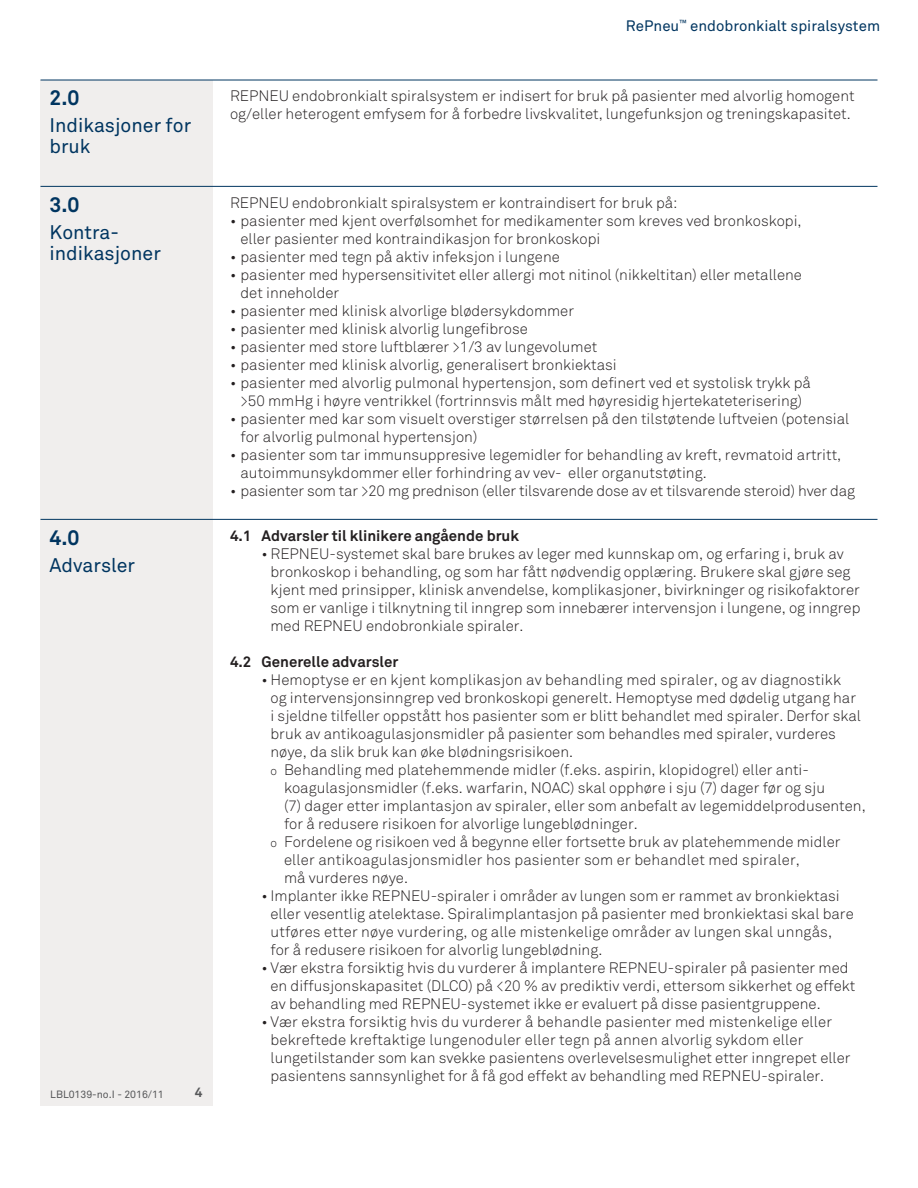
<style>
.page{position:relative;width:918px;height:1188px;background:#fff}
.page>*{position:absolute;margin:0;border:0;box-sizing:border-box;transform-origin:0 0}
.t1{font:700 21px "Akkurat";color:#003560}
.t2{font:19.5px/21px "Akkurat";color:#003560}
.t3{font:300 15px/18px "Akkurat";color:#231f20}
.t4{font:700 15px "Akkurat";color:#231f20}
.t5{font:15px "Akkurat";color:#003560}
.t6{font:700 13.5px "Akkurat";color:#57585a}
.t7{font:10.5px "Akkurat";color:#57585a}
.s1{font-size:12px}
</style>
<div class="page">
<div style="left:40px;top:80px;width:173px;height:1026px;background:#f0eeed"></div>
<hr style="left:40px;top:80px;width:838px;height:1px;background:#003560">
<hr style="left:40px;top:186px;width:838px;height:1px;background:#003560">
<hr style="left:40px;top:519px;width:838px;height:1px;background:#003560">
<p class="t5" style="left:626px;top:17px;width:256px">RePneu<sup>™</sup> endobronkialt spiralsystem</p>
<p class="t1" style="left:49px;top:85px;width:32px">2.0</p>
<p class="t2" style="left:49px;top:116px;width:143px">Indikasjoner for bruk</p>
<p class="t3" style="left:230px;top:87px;width:626px">REPNEU endobronkialt spiralsystem er indisert for bruk på pasienter med alvorlig homogent og/eller heterogent emfysem for å forbedre livskvalitet, lungefunksjon og treningskapasitet.</p>
<p class="t1" style="left:49px;top:191px;width:32px">3.0</p>
<p class="t2" style="left:49px;top:222px;width:113px">Kontra&shy;indikasjoner</p>
<p class="t3" style="left:230px;top:194px;width:449px">REPNEU endobronkialt spiralsystem er kontraindisert for bruk på:</p>
<p class="t3" style="left:241px;top:212px;width:563px;text-indent:-10px">• pasienter med kjent overfølsomhet for medikamenter som kreves ved bronkoskopi, eller pasienter med kontraindikasjon for bronkoskopi</p>
<p class="t3" style="left:230px;top:248px;width:331px">• pasienter med tegn på aktiv infeksjon i lungene</p>
<p class="t3" style="left:241px;top:266px;width:563px;text-indent:-10px">• pasienter med hypersensitivitet eller allergi mot nitinol (nikkeltitan) eller metallene det inneholder</p>
<p class="t3" style="left:230px;top:302px;width:346px">• pasienter med klinisk alvorlige blødersykdommer</p>
<p class="t3" style="left:230px;top:320px;width:299px">• pasienter med klinisk alvorlig lungefibrose</p>
<p class="t3" style="left:230px;top:338px;width:369px">• pasienter med store luftblærer &gt;1/3 av lungevolumet</p>
<p class="t3" style="left:230px;top:356px;width:388px">• pasienter med klinisk alvorlig, generalisert bronkiektasi</p>
<p class="t3" style="left:230px;top:374px;width:582px;text-align:center">• pasienter med alvorlig pulmonal hypertensjon, som definert ved et systolisk trykk på &gt;50 mmHg i høyre ventrikkel (fortrinnsvis målt med høyresidig hjertekateterisering)</p>
<p class="t3" style="left:241px;top:410px;width:610px;text-indent:-10px">• pasienter med kar som visuelt overstiger størrelsen på den tilstøtende luftveien (potensial for alvorlig pulmonal hypertensjon)</p>
<p class="t3" style="left:241px;top:446px;width:602px;text-indent:-10px">• pasienter som tar immunsuppresive legemidler for behandling av kreft, revmatoid artritt, autoimmunsykdommer eller forhindring av vev- eller organutstøting.</p>
<p class="t3" style="left:230px;top:482px;width:626px">• pasienter som tar &gt;20 mg prednison (eller tilsvarende dose av et tilsvarende steroid) hver dag</p>
<p class="t1" style="left:49px;top:524px;width:32px">4.0</p>
<p class="t2" style="left:49px;top:555px;width:87px">Advarsler</p>
<p class="t4" style="left:230px;top:527px;width:291px">4.1 Advarsler til klinikere angående bruk</p>
<p class="t3" style="left:271px;top:545px;width:591px;text-indent:-9px">• REPNEU-systemet skal bare brukes av leger med kunnskap om, og erfaring i, bruk av bronkoskop i behandling, og som har fått nødvendig opplæring. Brukere skal gjøre seg kjent med prinsipper, klinisk anvendelse, komplikasjoner, bivirkninger og risikofaktorer som er vanlige i tilknytning til inngrep som innebærer intervensjon i lungene, og inngrep med REPNEU endobronkiale spiraler.</p>
<p class="t4" style="left:230px;top:653px;width:170px">4.2 Generelle advarsler</p>
<p class="t3" style="left:271px;top:671px;width:592px;text-indent:-9px">• Hemoptyse er en kjent komplikasjon av behandling med spiraler, og av diagnostikk og intervensjonsinngrep ved bronkoskopi generelt. Hemoptyse med dødelig utgang har i sjeldne tilfeller oppstått hos pasienter som er blitt behandlet med spiraler. Derfor skal bruk av antikoagulasjonsmidler på pasienter som behandles med spiraler, vurderes nøye, da slik bruk kan øke blødningsrisikoen.</p>
<p class="t3" style="left:284px;top:761px;width:583px;text-indent:-14px"><span class="s1">o</span> Behandling med platehemmende midler (f.eks. aspirin, klopidogrel) eller anti&shy;koagulasjonsmidler (f.eks. warfarin, NOAC) skal opphøre i sju (7) dager før og sju<br>(7) dager etter implantasjon av spiraler, eller som anbefalt av legemiddelprodusenten, for å redusere risikoen for alvorlige lungeblødninger.</p>
<p class="t3" style="left:284px;top:833px;width:558px;text-indent:-14px"><span class="s1">o</span> Fordelene og risikoen ved å begynne eller fortsette bruk av platehemmende midler eller antikoagulasjonsmidler hos pasienter som er behandlet med spiraler,<br>må vurderes nøye.</p>
<p class="t3" style="left:271px;top:887px;width:585px;text-indent:-9px">• Implanter ikke REPNEU-spiraler i områder av lungen som er rammet av bronkiektasi eller vesentlig atelektase. Spiralimplantasjon på pasienter med bronkiektasi skal bare utføres etter nøye vurdering, og alle mistenkelige områder av lungen skal unngås, for å redusere risikoen for alvorlig lungeblødning.</p>
<p class="t3" style="left:271px;top:959px;width:586px;text-indent:-9px">• Vær ekstra forsiktig hvis du vurderer å implantere REPNEU-spiraler på pasienter med en diffusjonskapasitet (DLCO) på &lt;20 % av prediktiv verdi, ettersom sikkerhet og effekt av behandling med REPNEU-systemet ikke er evaluert på disse pasientgruppene.</p>
<p class="t3" style="left:271px;top:1013px;width:582px;text-indent:-9px">• Vær ekstra forsiktig hvis du vurderer å behandle pasienter med mistenkelige eller bekreftede kreftaktige lungenoduler eller tegn på annen alvorlig sykdom eller lungetilstander som kan svekke pasientens overlevelsesmulighet etter inngrepet eller pasientens sannsynlighet for å få god effekt av behandling med REPNEU-spiraler.</p>
<p class="t7" style="left:50px;top:1088px;width:115px">LBL0139-no.I - 2016/11</p>
<p class="t6" style="left:195px;top:1084px;width:9px">4</p>
</div>
